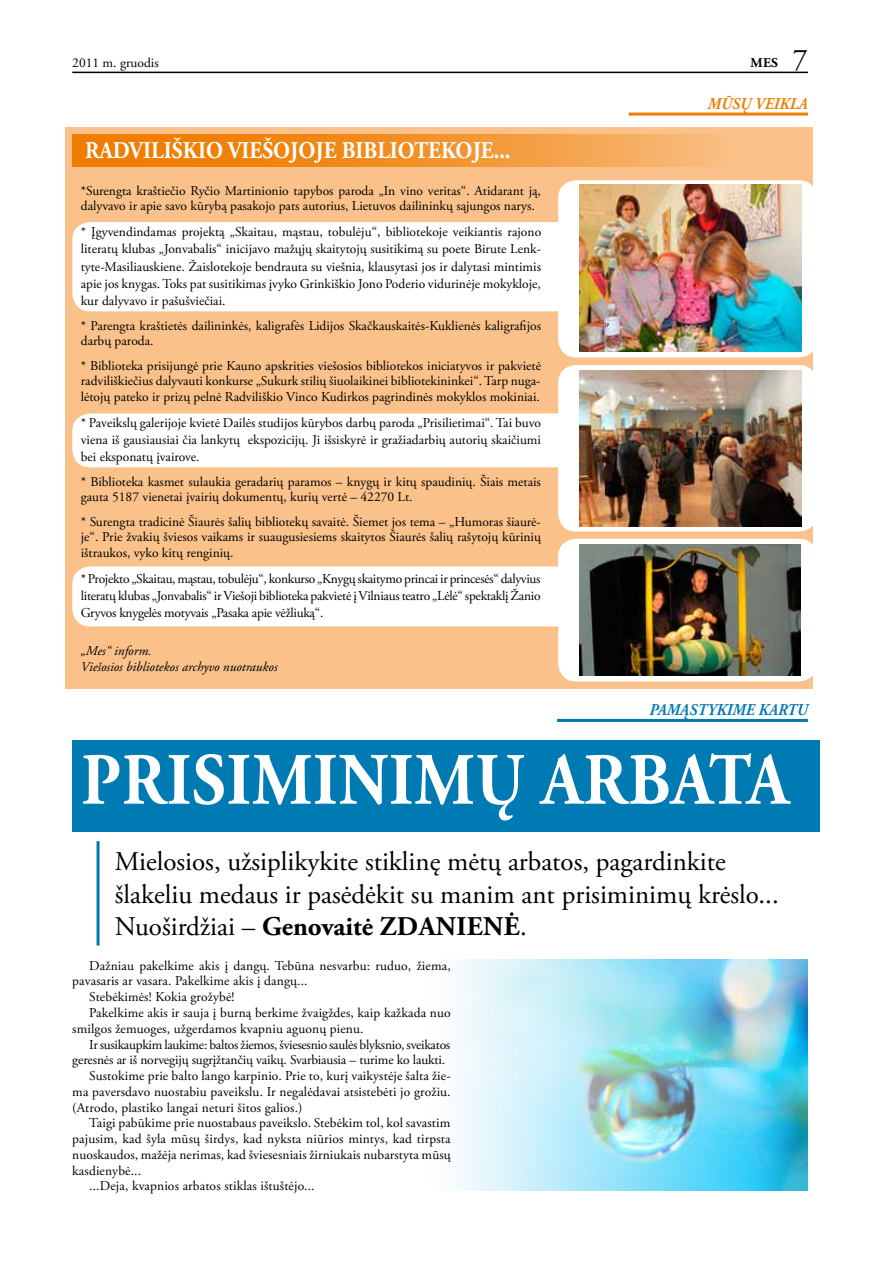
<style>
.page{position:relative;width:893px;height:1263px;background:#fff}
.page>*{position:absolute;margin:0;border:0;box-sizing:border-box;transform-origin:0 0}
.t1{font:700 73.5px "Adobe Garamond Pro";letter-spacing:.015em;color:#fff;scale:.9 1}
.t2{font:30px "Adobe Garamond Pro";color:#000}
.t3{font:27px/32.4px "Adobe Garamond Pro";color:#000}
.t4{font:700 24px "Adobe Garamond Pro";color:#fff;scale:.9 1}
.t5{font:italic 700 16.5px "Adobe Garamond Pro";letter-spacing:.015em;color:#007ab2;scale:.9 1}
.t6{font:italic 700 16.5px "Adobe Garamond Pro";letter-spacing:.015em;color:#ef7d00;scale:.9 1}
.t7{font:13.5px/17.2px "Adobe Garamond Pro";color:#000;text-align:justify}
.t8{font:13.5px "Adobe Garamond Pro";letter-spacing:-.02em;color:#000}
.t9{font:italic 13.5px/15.8px "Adobe Garamond Pro";color:#000}
.t10{font:700 13.5px "Adobe Garamond Pro";color:#000}
.s1{font-weight:700}
</style>
<div class="page">
<hr style="left:72px;top:72px;width:736px;height:1px;background:#000">
<img style="left:458px;top:960px;width:350px;height:231px">
<div style="left:65px;top:128px;width:747px;height:561px;background:#fac28a"></div>
<div style="left:72px;top:740px;width:748px;height:91px;background:#007ab2"></div>
<hr style="left:557px;top:719px;width:251px;height:3px;background:#007ab2">
<hr style="left:97px;top:841px;width:3px;height:104px;background:#007ab2">
<svg style="left:72px;top:134px;width:641px;height:33px;background:#f2922b"></svg>
<hr style="left:629px;top:113px;width:179px;height:3px;background:#ef7d00">
<div style="left:558px;top:180px;width:259px;height:177px;background:#fff;border-radius:18px"></div>
<div style="left:558px;top:365px;width:259px;height:167px;background:#fff;border-radius:18px"></div>
<div style="left:558px;top:539px;width:259px;height:142px;background:#fff;border-radius:18px"></div>
<div style="left:72px;top:222px;width:502px;height:89px;background:#fff;border-radius:18px"></div>
<div style="left:72px;top:413px;width:502px;height:54px;background:#fff;border-radius:18px"></div>
<div style="left:72px;top:566px;width:502px;height:60px;background:#fff;border-radius:18px"></div>
<img style="left:580px;top:185px;width:222px;height:166px">
<img style="left:580px;top:371px;width:222px;height:155px">
<img style="left:580px;top:544px;width:220px;height:131px">
<p class="t7" style="left:72px;top:55px;width:88px">2011 m. gruodis</p>
<p class="t10" style="left:751px;top:55px;width:29px">MES</p>
<h2 class="t2" style="left:793px;top:42px;width:16px">7</h2>
<h3 class="t4" style="left:85px;top:136px;width:474px">RADVILIŠKIO VIEŠOJOJE BIBLIOTEKOJE...</h3>
<p class="t7" style="left:81px;top:183px;width:462px;line-height:15.8px">*Surengta kraštiečio Ryčio Martinionio tapybos paroda „In vino veritas“. Atidarant ją, dalyvavo ir apie savo kūrybą pasakojo pats autorius, Lietuvos dailininkų sąjungos narys.</p>
<p class="t7" style="left:81px;top:224px;width:462px">* Įgyvendindamas projektą „Skaitau, mąstau, tobulėju“, bibliotekoje veikiantis rajono literatų klubas „Jonvabalis“ inicijavo mažųjų skaitytojų susitikimą su poete Birute Lenk&shy;tyte-Masiliauskiene. Žaislotekoje bendrauta su viešnia, klausytasi jos ir dalytasi mintimis apie jos knygas. Toks pat susitikimas įvyko Grinkiškio Jono Poderio vidurinėje mokykloje, kur dalyvavo ir pašušviečiai.</p>
<p class="t7" style="left:81px;top:318px;width:462px;line-height:15.8px">* Parengta kraštietės dailininkės, kaligrafės Lidijos Skačkauskaitės-Kuklienės kaligrafijos darbų paroda.</p>
<p class="t7" style="left:81px;top:358px;width:462px;line-height:15.8px">* Biblioteka prisijungė prie Kauno apskrities viešosios bibliotekos iniciatyvos ir pakvietė radviliškiečius dalyvauti konkurse „Sukurk stilių šiuolaikinei bibliotekininkei“. Tarp nuga&shy;lėtojų pateko ir prizų pelnė Radviliškio Vinco Kudirkos pagrindinės mokyklos mokiniai.</p>
<p class="t7" style="left:81px;top:414px;width:462px">* Paveikslų galerijoje kvietė Dailės studijos kūrybos darbų paroda „Prisilietimai“. Tai buvo viena iš gausiausiai čia lankytų ekspozicijų. Ji išsiskyrė ir gražiadarbių autorių skaičiumi bei eksponatų įvairove.</p>
<p class="t7" style="left:81px;top:474px;width:462px;line-height:15.8px">* Biblioteka kasmet sulaukia geradarių paramos – knygų ir kitų spaudinių. Šiais metais gauta 5187 vienetai įvairių dokumentų, kurių vertė – 42270 Lt.</p>
<p class="t7" style="left:81px;top:514px;width:462px;line-height:15.8px">* Surengta tradicinė Šiaurės šalių bibliotekų savaitė. Šiemet jos tema – „Humoras šiaurė&shy;je“. Prie žvakių šviesos vaikams ir suaugusiesiems skaitytos Šiaurės šalių rašytojų kūrinių ištraukos, vyko kitų renginių.</p>
<p class="t7" style="left:81px;top:570px;width:461px">* Projekto „Skaitau, mąstau, tobulėju“, konkurso „Knygų skaitymo princai ir princesės“ dalyvius literatų klubas „Jonvabalis“ ir Viešoji biblioteka pakvietė į Vilniaus teatro „Lėlė“ spektaklį Žanio Gryvos knygelės motyvais „Pasaka apie vėžliuką“.</p>
<p class="t9" style="left:81px;top:643px;width:198px">„Mes“ inform.<br>Viešosios bibliotekos archyvo nuotraukos</p>
<p class="t6" style="left:708px;top:94px;width:114px">MŪSŲ VEIKLA</p>
<p class="t5" style="left:649px;top:700px;width:178px">PAMĄSTYKIME KARTU</p>
<h1 class="t1" style="left:81px;top:737px;width:787px">PRISIMINIMŲ ARBATA</h1>
<h3 class="t3" style="left:115px;top:846px;width:665px">Mielosios, užsiplikykite stiklinę mėtų arbatos, pagardinkite šlakeliu medaus ir pasėdėkit su manim ant prisiminimų krėslo...<br>Nuoširdžiai – <span class="s1">GENOVAITĖ ZDANIENĖ</span> .</h3>
<p class="t7" style="left:89px;top:957px;width:363px">Dažniau pakelkime akis į dangų. Tebūna nesvarbu: ruduo, žiema,</p>
<p class="t7" style="left:72px;top:973px;width:237px">pavasaris ar vasara. Pakelkime akis į dangų...</p>
<p class="t7" style="left:89px;top:989px;width:147px">Stebėkimės! Kokia grožybė!</p>
<p class="t7" style="left:89px;top:1004px;width:363px">Pakelkime akis ir sauja į burną berkime žvaigždes, kaip kažkada nuo</p>
<p class="t7" style="left:72px;top:1020px;width:293px">smilgos žemuoges, užgerdamos kvapniu aguonų pienu.</p>
<p class="t8" style="left:89px;top:1036px;width:362px">Ir susikaupkim laukime: baltos žiemos, šviesesnio saulės blyksnio, sveikatos</p>
<p class="t7" style="left:72px;top:1052px;width:374px">geresnės ar iš norvegijų sugrįžtančių vaikų. Svarbiausia – turime ko laukti.</p>
<p class="t7" style="left:89px;top:1067px;width:363px">Sustokime prie balto lango karpinio. Prie to, kurį vaikystėje šalta žie-</p>
<p class="t7" style="left:72px;top:1083px;width:380px">ma paversdavo nuostabiu paveikslu. Ir negalėdavai atsistebėti jo grožiu.</p>
<p class="t7" style="left:72px;top:1099px;width:232px">(Atrodo, plastiko langai neturi šitos galios.)</p>
<p class="t7" style="left:89px;top:1115px;width:363px">Taigi pabūkime prie nuostabaus paveikslo. Stebėkim tol, kol savastim</p>
<p class="t7" style="left:72px;top:1130px;width:380px">pajusim, kad šyla mūsų širdys, kad nyksta niūrios mintys, kad tirpsta</p>
<p class="t7" style="left:72px;top:1146px;width:380px">nuoskaudos, mažėja nerimas, kad šviesesniais žirniukais nubarstyta mūsų</p>
<p class="t7" style="left:72px;top:1162px;width:70px">kasdienybė...</p>
<p class="t7" style="left:89px;top:1178px;width:227px">...Deja, kvapnios arbatos stiklas ištuštėjo...</p>
</div>
